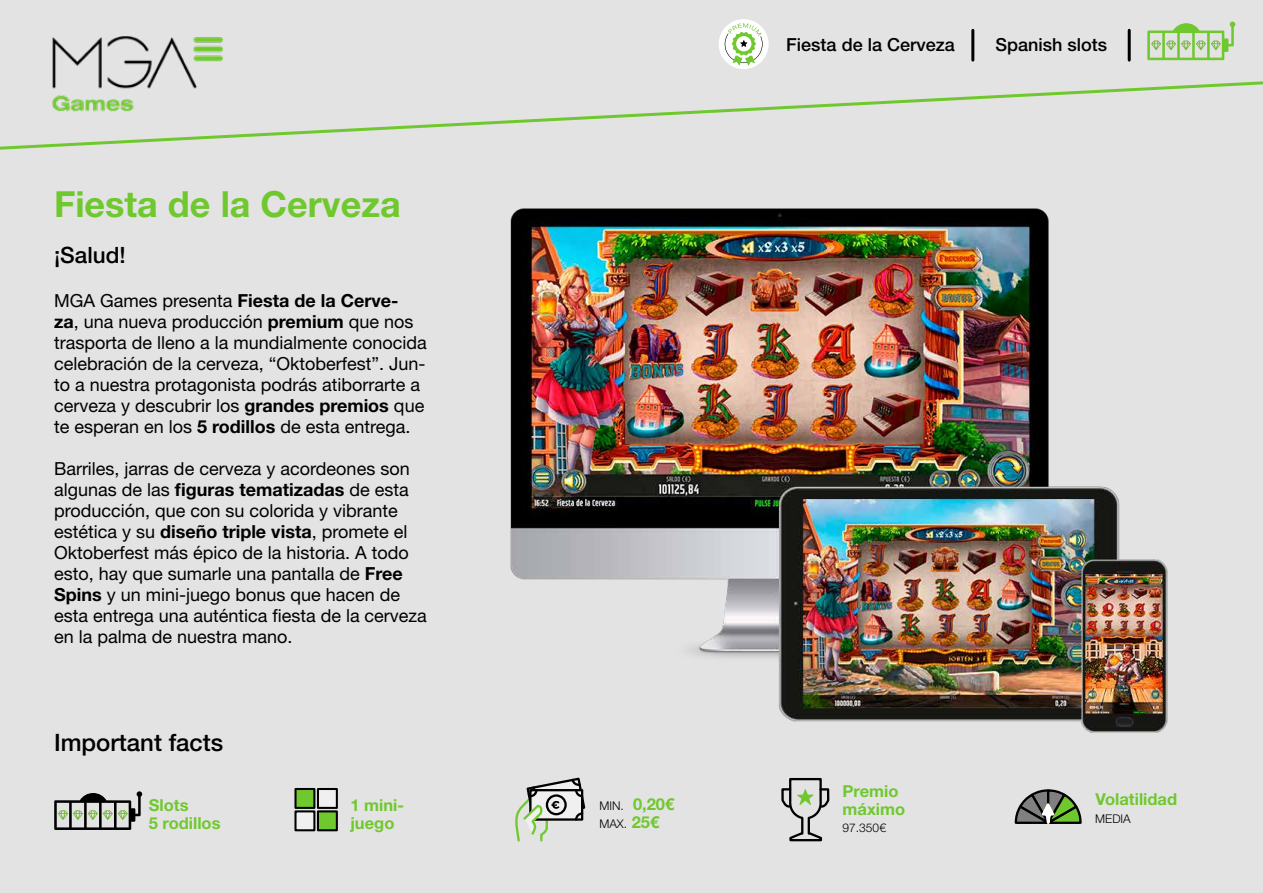
<style>
.page{position:relative;width:1263px;height:893px;background:#e3e3e3}
.page>*{position:absolute;margin:0;border:0;box-sizing:border-box;transform-origin:0 0}
.t1{font:700 36px "Helvetica Neue LT Std";color:#70c82f}
.t2{font:500 24px "Helvetica Neue LT Std";color:#000}
.t3{font:500 22.5px "Helvetica Neue LT Std";color:#000}
.t4{font:18px/21px "Helvetica Neue LT Std";color:#000}
.t5{font:500 18px "Helvetica Neue LT Std";color:#000}
.t6{font:700 16.5px/18px "Helvetica Neue LT Std";color:#70c82f}
.t7{font:300 12px "Helvetica Neue LT Std";color:#000}
.s1{font-weight:700}
.s2{font-weight:300;font-size:12px;color:#000}
.s3{font-weight:700;font-size:16.5px;color:#70c82f}
</style>
<div class="page">
<svg style="left:0;top:81px;width:1263px;height:69px"></svg>
<img style="left:38px;top:36px;width:198px;height:86px">
<div style="left:719px;top:19px;width:50px;height:50px;background:#fff;border-radius:50%"></div>
<svg style="left:725px;top:23px;width:38px;height:43px"></svg>
<img style="left:510px;top:208px;width:658px;height:525px">
<hr style="left:1128px;top:30px;width:3px;height:30px;background:#000">
<hr style="left:971px;top:30px;width:3px;height:30px;background:#000">
<svg style="left:1147px;top:22px;width:88px;height:38px"></svg>
<svg style="left:781px;top:779px;width:49px;height:63px"></svg>
<svg style="left:515px;top:777px;width:71px;height:65px"></svg>
<svg style="left:1014px;top:789px;width:68px;height:35px"></svg>
<div style="left:295px;top:789px;width:19px;height:19px;background:#70c82f"></div>
<div style="left:294px;top:788px;width:21px;height:21px;border:2px solid #000"></div>
<div style="left:318px;top:789px;width:19px;height:19px;background:#f0f0f0"></div>
<div style="left:317px;top:788px;width:21px;height:21px;border:2px solid #000"></div>
<div style="left:295px;top:811px;width:19px;height:19px;background:#f0f0f0"></div>
<div style="left:294px;top:810px;width:21px;height:21px;border:2px solid #000"></div>
<div style="left:318px;top:811px;width:19px;height:19px;background:#70c82f"></div>
<div style="left:317px;top:810px;width:21px;height:21px;border:2px solid #000"></div>
<svg style="left:54px;top:791px;width:88px;height:39px"></svg>
<h1 class="t1" style="left:54px;top:182px;width:348px">Fiesta de la Cerveza</h1>
<p class="t3" style="left:54px;top:242px;width:73px">¡Salud!</p>
<p class="t4" style="left:54px;top:290px;width:374px">MGA Games presenta <span class="s1">Fiesta de la Cerve&shy;za</span>, una nueva producción <span class="s1">premium</span> que nos trasporta de lleno a la mundialmente conocida celebración de la cerveza, “Oktoberfest”. Jun&shy;to a nuestra protagonista podrás atiborrarte a cerveza y descubrir los <span class="s1">grandes premios</span> que te esperan en los <span class="s1">5 rodillos</span> de esta entrega.</p>
<p class="t4" style="left:54px;top:458px;width:374px">Barriles, jarras de cerveza y acordeones son algunas de las <span class="s1">figuras tematizadas</span> de esta producción, que con su colorida y vibrante estética y su <span class="s1">diseño triple vista</span>, promete el Oktoberfest más épico de la historia. A todo esto, hay que sumarle una pantalla de <span class="s1">Free Spins</span> y un mini-juego bonus que hacen de esta entrega una auténtica fiesta de la cerveza en la palma de nuestra mano.</p>
<h2 class="t2" style="left:54px;top:728px;width:171px">Important facts</h2>
<p class="t6" style="left:149px;top:796px;width:73px">Slots<br>5 rodillos</p>
<p class="t6" style="left:350px;top:796px;width:55px">1 mini&shy;juego</p>
<p class="t6" style="left:599px;top:795px;width:76px"><span class="s2">MIN.</span> 0,20€</p>
<p class="t7" style="left:599px;top:817px;width:61px">MAX. <span class="s3">25€</span></p>
<p class="t5" style="left:786px;top:34px;width:170px">Fiesta de la Cerveza</p>
<p class="t5" style="left:995px;top:34px;width:113px">Spanish slots</p>
<p class="t6" style="left:843px;top:782px;width:64px">Premio máximo</p>
<p class="t7" style="left:843px;top:820px;width:45px">97.350€</p>
<p class="t6" style="left:1096px;top:790px;width:83px">Volatilidad</p>
<p class="t7" style="left:1095px;top:812px;width:37px">MEDIA</p>
</div>
